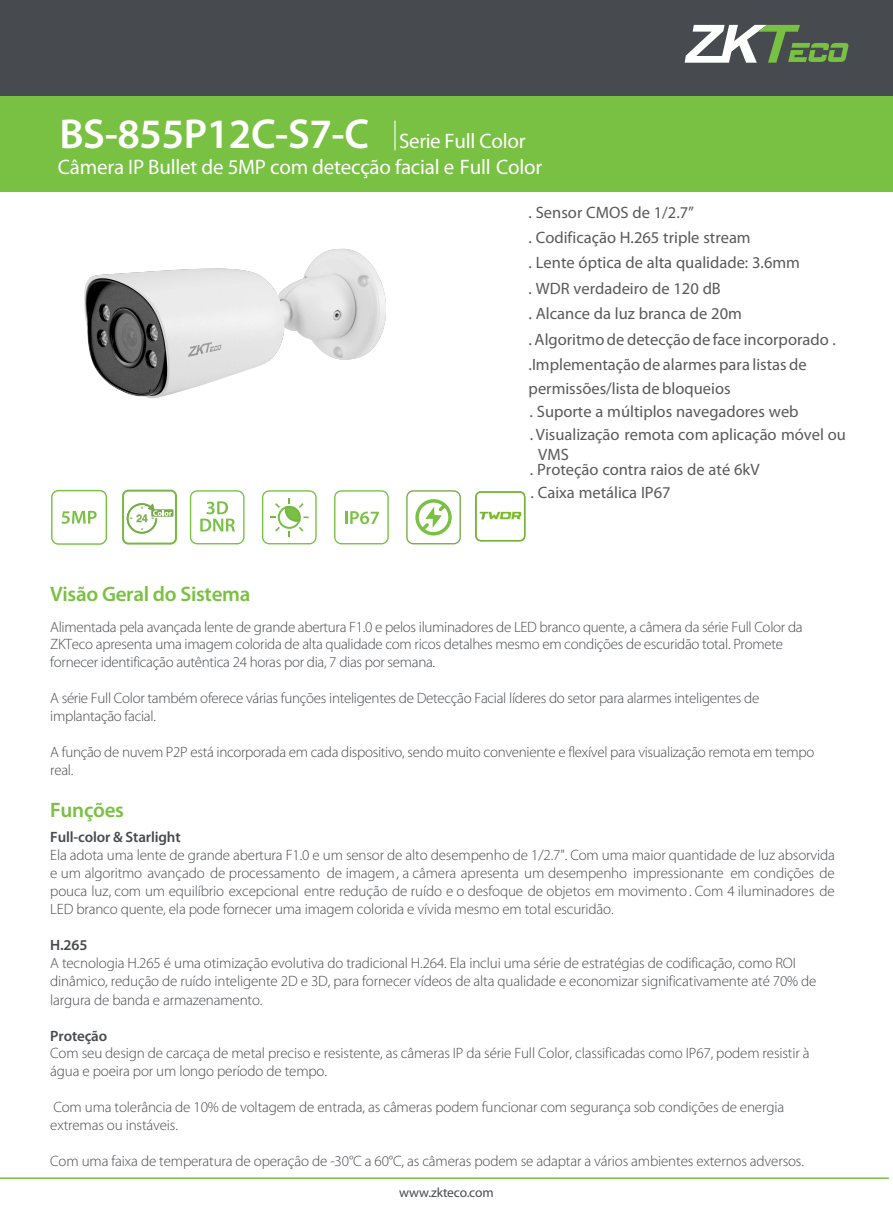
<style>
.page{position:relative;width:893px;height:1212px;background:#fff}
.page>*{position:absolute;margin:0;border:0;box-sizing:border-box;transform-origin:0 0}
.SPEC_Copy{font:600 42px "Myriad Pro";letter-spacing:-.01em;color:#fff}
.t1{font:21px "Myriad Pro";letter-spacing:-.01em;color:#fff}
.t2{font:600 21px "Myriad Pro";letter-spacing:-.015em;color:#79c142}
.t3{font:16.5px/25.5px "Myriad Pro";color:#595959}
.t4{font:300 15px/17.9px "Myriad Pro";letter-spacing:-.01em;color:#474a4e}
.t5{font:600 15px "Myriad Pro";letter-spacing:-.01em;color:#474a4e}
.t6{font:13.5px "Myriad Pro";letter-spacing:-.01em;color:#474a4e}
.s1{font-weight:400;font-size:21px}
</style>
<div class="page">
<div style="left:0;top:0;width:893px;height:96px;background:#474a4e"></div>
<svg style="left:684px;top:25px;width:164px;height:38px"></svg>
<div style="left:0;top:96px;width:893px;height:95px;background:#79c142"></div>
<hr style="left:394px;top:121px;width:2px;height:29px;background:#fff">
<hr style="left:0;top:1177px;width:888px;height:2px;background:#79c142">
<img style="left:84px;top:248px;width:302px;height:151px">
<div style="left:190px;top:490px;width:55px;height:54px;border:1px solid #79c142;border-radius:7px"></div>
<svg style="left:200px;top:501px;width:35px;height:30px"></svg>
<div style="left:262px;top:490px;width:55px;height:54px;border:1px solid #79c142;border-radius:7px"></div>
<svg style="left:270px;top:498px;width:39px;height:39px"></svg>
<div style="left:334px;top:490px;width:55px;height:54px;border:1px solid #79c142;border-radius:7px"></div>
<svg style="left:345px;top:511px;width:34px;height:13px"></svg>
<div style="left:406px;top:490px;width:55px;height:54px;border:1px solid #75ac46;border-radius:7px"></div>
<svg style="left:415px;top:499px;width:37px;height:36px"></svg>
<svg style="left:61px;top:511px;width:36px;height:13px"></svg>
<div style="left:51px;top:490px;width:56px;height:55px;border:1px solid #79c142;border-radius:7px"></div>
<div style="left:122px;top:490px;width:55px;height:55px;border:2px solid #79b845;border-radius:5px"></div>
<svg style="left:127px;top:503px;width:50px;height:31px"></svg>
<img style="left:475px;top:491px;width:51px;height:51px">
<p class="SPEC_Copy" style="left:60px;top:107px;width:468px">BS-855P12C-S7-C <span class="s1">Serie Full Color</span></p>
<h2 class="t1" style="left:58px;top:154px;width:486px">Câmera IP Bullet de 5MP com detecção facial e Full Color</h2>
<p class="t3" style="left:529px;top:199px;width:309px">. Sensor CMOS de 1/2.7”<br>. Codificação H.265 triple stream<br>. Lente óptica de alta qualidade: 3.6mm<br>. WDR verdadeiro de 120 dB<br>. Alcance da luz branca de 20m<br>. Algoritmo de detecção de face incorporado . .Implementação de alarmes para listas de</p>
<p class="t3" style="left:529px;top:376px;width:319px;line-height:23.1px">permissões/lista de bloqueios<br>. Suporte a múltiplos navegadores web<br>. Visualização remota com aplicação móvel ou</p>
<p class="t3" style="left:530px;top:446px;width:231px;line-height:15.1px;text-indent:8px">VMS<br>. Proteção contra raios de até 6kV</p>
<p class="t3" style="left:531px;top:479px;width:142px">. Caixa metálica IP67</p>
<h2 class="t2" style="left:50px;top:580px;width:202px">Visão Geral do Sistema</h2>
<p class="t4" style="left:50px;top:618px;width:754px">Alimentada pela avançada lente de grande abertura F1.0 e pelos iluminadores de LED branco quente, a câmera da série Full Color da<br>ZKTeco apresenta uma imagem colorida de alta qualidade com ricos detalhes mesmo em condições de escuridão total. Promete fornecer identificação autêntica 24 horas por dia, 7 dias por semana.</p>
<p class="t4" style="left:50px;top:689px;width:710px">A série Full Color também oferece várias funções inteligentes de Detecção Facial líderes do setor para alarmes inteligentes de implantação facial.</p>
<p class="t4" style="left:50px;top:743px;width:766px">A função de nuvem P2P está incorporada em cada dispositivo, sendo muito conveniente e flexível para visualização remota em tempo real.</p>
<h2 class="t2" style="left:50px;top:797px;width:75px">Funções</h2>
<p class="t4" style="left:50px;top:846px;width:786px;text-align:justify">Ela adota uma lente de grande abertura F1.0 e um sensor de alto desempenho de 1/2.7". Com uma maior quantidade de luz absorvida e um algoritmo avançado de processamento de imagem, a câmera apresenta um desempenho impressionante em condições de pouca luz, com um equilíbrio excepcional entre redução de ruído e o desfoque de objetos em movimento. Com 4 iluminadores de LED branco quente, ela pode fornecer uma imagem colorida e vívida mesmo em total escuridão.</p>
<p class="t4" style="left:50px;top:954px;width:768px;line-height:18.3px">A tecnologia H.265 é uma otimização evolutiva do tradicional H.264. Ela inclui uma série de estratégias de codificação, como ROI dinâmico, redução de ruído inteligente 2D e 3D, para fornecer vídeos de alta qualidade e economizar significativamente até 70% de largura de banda e armazenamento.</p>
<p class="t5" style="left:50px;top:1026px;width:58px">Proteção</p>
<p class="t4" style="left:50px;top:1044px;width:761px">Com seu design de carcaça de metal preciso e resistente, as câmeras IP da série Full Color, classificadas como IP67, podem resistir à água e poeira por um longo período de tempo.</p>
<p class="t4" style="left:50px;top:1098px;width:735px">Com uma tolerância de 10% de voltagem de entrada, as câmeras podem funcionar com segurança sob condições de energia extremas ou instáveis.</p>
<p class="t4" style="left:50px;top:1152px;width:755px">Com uma faixa de temperatura de operação de -30°C a 60°C, as câmeras podem se adaptar a vários ambientes externos adversos.</p>
<p class="t5" style="left:50px;top:828px;width:132px">Full-color &amp; Starlight</p>
<p class="t5" style="left:50px;top:936px;width:39px">H.265</p>
<p class="t6" style="left:399px;top:1184px;width:96px">www.zkteco.com</p>
</div>
